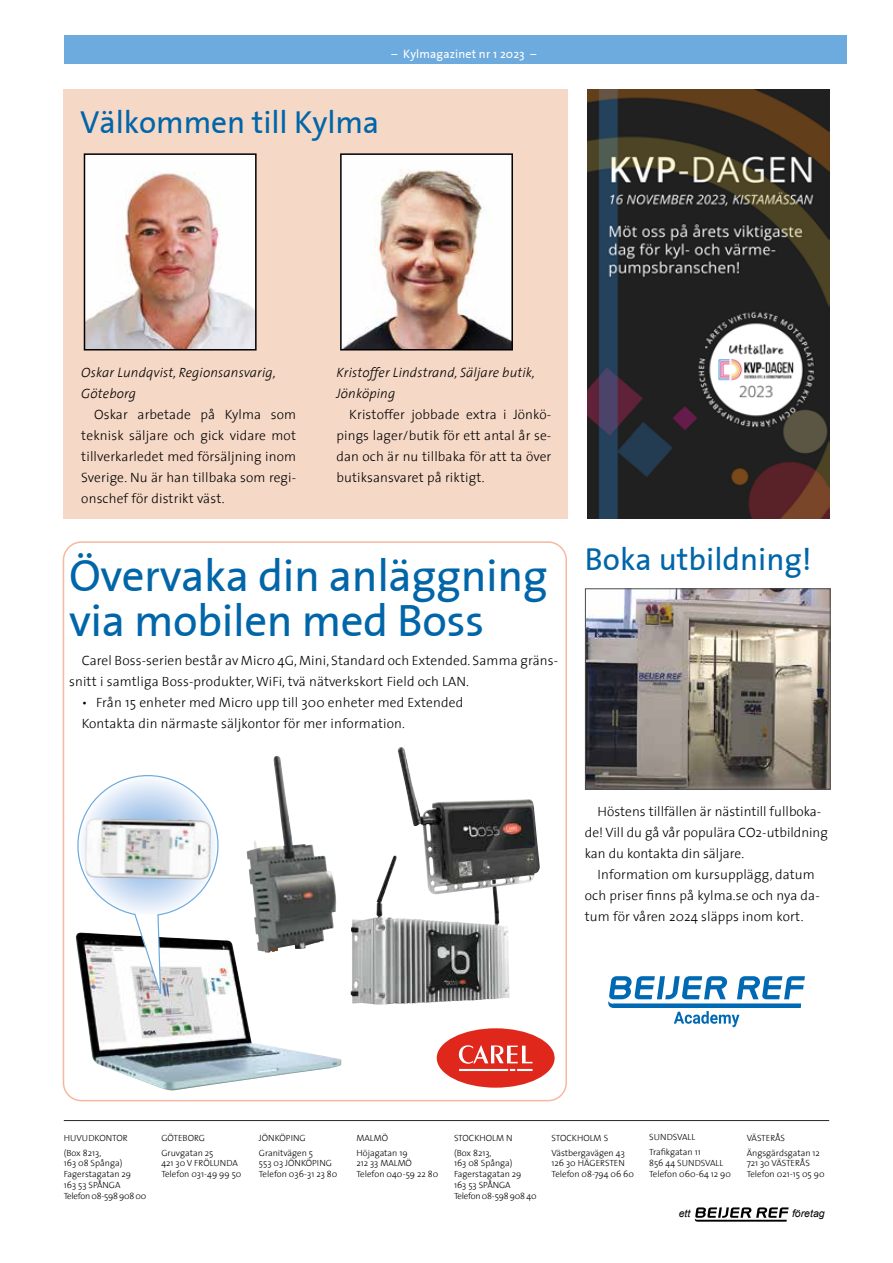
<style>
.page{position:relative;width:893px;height:1263px;background:#fff}
.page>*{position:absolute;margin:0;border:0;box-sizing:border-box;transform-origin:0 0}
.t1{font:45px/45px "The Sans Plain";letter-spacing:-.01em;color:#0066a9}
.t2{font:31.5px "The Sans Plain";letter-spacing:-.005em;color:#0066a9}
.t3{font:300 13.5px/21px "The Sans";letter-spacing:.01em;color:#000}
.t4{font:italic 300 13.5px/21px "The Sans";letter-spacing:.01em;color:#000}
.t5{font:12px "The Sans Plain";letter-spacing:.01em;color:#fff}
.t6{font:italic 10.5px "Arial";color:#000}
.t7{font:300 9px/10.8px "The Sans";color:#000}
</style>
<div class="page">
<hr style="left:64px;top:1120px;width:765px;height:1px;background:#282827">
<svg style="left:695px;top:1207px;width:93px;height:14px"></svg>
<div style="left:64px;top:89px;width:504px;height:430px;background:#f6d8c6"></div>
<img style="left:87px;top:156px;width:167px;height:191px">
<div style="left:84px;top:153px;width:173px;height:197px;border:2px solid #000"></div>
<img style="left:343px;top:156px;width:167px;height:191px">
<div style="left:340px;top:153px;width:173px;height:197px;border:2px solid #000"></div>
<div style="left:64px;top:35px;width:782px;height:29px;background:#6dabde"></div>
<img style="left:588px;top:89px;width:241px;height:430px">
<img style="left:587px;top:591px;width:241px;height:196px">
<div style="left:585px;top:589px;width:245px;height:200px;border:1px solid #4a4a49"></div>
<svg style="left:608px;top:976px;width:197px;height:51px"></svg>
<div style="left:63px;top:541px;width:504px;height:560px;border:2px solid #f7b7a1;border-radius:18px"></div>
<img style="left:84px;top:940px;width:258px;height:151px">
<img style="left:350px;top:855px;width:160px;height:150px">
<img style="left:398px;top:747px;width:142px;height:147px">
<svg style="left:75px;top:775px;width:153px;height:227px"></svg>
<img style="left:85px;top:818px;width:126px;height:62px">
<div style="left:437px;top:1028px;width:118px;height:60px;background:#df271c;border-radius:50%"></div>
<svg style="left:458px;top:1045px;width:74px;height:26px"></svg>
<img style="left:247px;top:756px;width:90px;height:196px">
<p class="t5" style="left:392px;top:44px;width:146px">– Kylmagazinet nr 1 2023 –</p>
<h2 class="t2" style="left:80px;top:97px;width:301px">Välkommen till Kylma</h2>
<p class="t4" style="left:81px;top:361px;width:196px">Oskar Lundqvist, Regionsansvarig,<br>Göteborg</p>
<p class="t3" style="left:81px;top:403px;width:216px;text-align:justify;text-indent:13px">Oskar arbetade på Kylma som teknisk säljare och gick vidare mot tillverkarledet med försäljning inom Sverige. Nu är han tillbaka som regi&shy;onschef för distrikt väst.</p>
<p class="t4" style="left:336px;top:361px;width:200px">Kristoffer Lindstrand, Säljare butik,<br>Jönköping</p>
<p class="t3" style="left:336px;top:403px;width:216px;text-align:justify;text-indent:13px">Kristoffer jobbade extra i Jönkö&shy;pings lager/butik för ett antal år se&shy;dan och är nu tillbaka för att ta över butiksansvaret på riktigt.</p>
<h1 class="t1" style="left:69px;top:552px;width:480px">Övervaka din anläggning via mobilen med Boss</h1>
<p class="t3" style="left:69px;top:649px;width:490px;text-indent:13px">Carel Boss-serien består av Micro 4G, Mini, Standard och Extended. Samma gräns&shy;snitt i samtliga Boss-produkter, WiFi, tvä nätverkskort Field och LAN.</p>
<p class="t3" style="left:82px;top:691px;width:383px">• Från 15 enheter med Micro upp till 300 enheter med Extended<br>Kontakta din närmaste säljkontor för mer information.</p>
<h2 class="t2" style="left:585px;top:533px;width:228px">Boka utbildning!</h2>
<p class="t3" style="left:585px;top:800px;width:245px;text-indent:13px">Höstens tillfällen är nästintill fullboka&shy;de! Vill du gå vår populära CO2-utbildning kan du kontakta din säljare.</p>
<p class="t3" style="left:585px;top:863px;width:236px;text-indent:13px">Information om kursupplägg, datum och priser finns på kylma.se och nya da&shy;tum för våren 2024 släpps inom kort.</p>
<p class="t7" style="left:64px;top:1130px;width:65px;line-height:15px">HUVUDKONTOR (Box 8213,</p>
<p class="t7" style="left:64px;top:1158px;width:84px">163 08 Spånga)<br>Fagerstagatan 29<br>163 53 SPÅNGA<br>Telefon 08-598 908 00</p>
<p class="t7" style="left:161px;top:1130px;width:54px;line-height:15px">GÖTEBORG<br>Gruvgatan 25</p>
<p class="t7" style="left:161px;top:1158px;width:82px">421 30 V FRÖLUNDA<br>Telefon 031-49 99 50</p>
<p class="t7" style="left:259px;top:1130px;width:56px;line-height:15px">JÖNKÖPING<br>Granitvägen 5</p>
<p class="t7" style="left:259px;top:1158px;width:80px">553 03 JÖNKÖPING<br>Telefon 036-31 23 80</p>
<p class="t7" style="left:356px;top:1130px;width:53px;line-height:15px">MALMÖ<br>Höjagatan 19</p>
<p class="t7" style="left:356px;top:1158px;width:83px">212 33 MALMÖ<br>Telefon 040-59 22 80</p>
<p class="t7" style="left:454px;top:1130px;width:60px;line-height:15px">STOCKHOLM N (Box 8213,</p>
<p class="t7" style="left:454px;top:1158px;width:84px">163 08 Spånga)<br>Fagerstagatan 29<br>163 53 SPÅNGA<br>Telefon 08-598 908 40</p>
<p class="t7" style="left:552px;top:1130px;width:75px;line-height:15px">STOCKHOLM S<br>Västbergavägen 43</p>
<p class="t7" style="left:552px;top:1158px;width:84px">126 30 HÄGERSTEN<br>Telefon 08-794 06 60</p>
<p class="t7" style="left:649px;top:1129px;width:53px;line-height:15px">SUNDSVALL<br>Trafikgatan 11</p>
<p class="t7" style="left:649px;top:1157px;width:83px">856 44 SUNDSVALL<br>Telefon 060-64 12 90</p>
<p class="t7" style="left:747px;top:1130px;width:75px;line-height:15px">VÄSTERÅS<br>Ängsgärdsgatan 12</p>
<p class="t7" style="left:747px;top:1158px;width:79px">721 30 VÄSTERÅS<br>Telefon 021-15 05 90</p>
<p class="t6" style="left:679px;top:1206px;width:13px">ett</p>
<p class="t6" style="left:792px;top:1206px;width:34px">företag</p>
</div>
